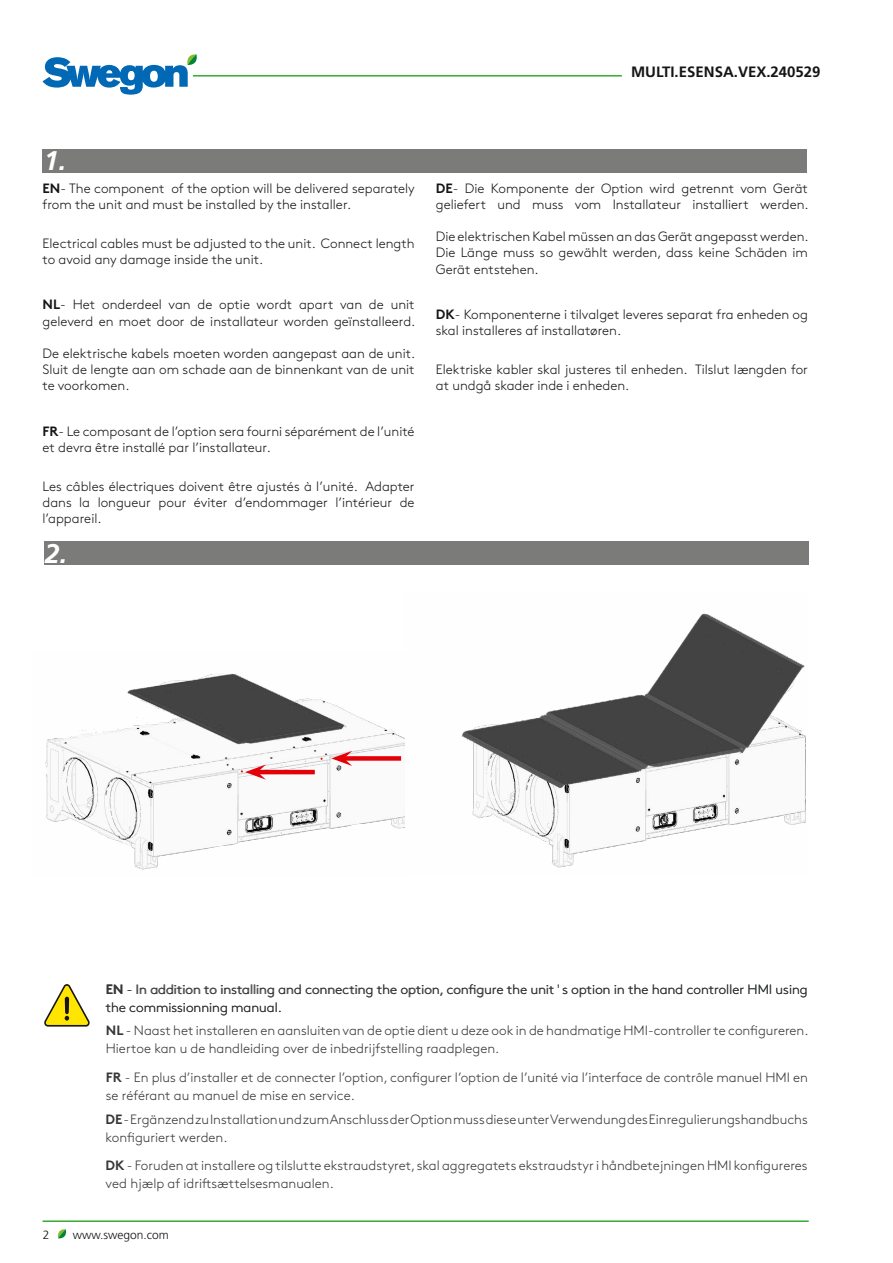
<style>
.page{position:relative;width:893px;height:1263px;background:#fff}
.page>*{position:absolute;margin:0;border:0;box-sizing:border-box;transform-origin:0 0}
.t1{font:italic 700 27px "Frutiger LT Pro";color:#fff}
.t2{font:700 15px "Frutiger LT Pro";color:#161514}
.t3{font:300 13.5px/16.2px "Swegon Brown";color:#161514}
.t4{font:300 13.5px/18px "Swegon Brown";color:#333638}
.t5{font:300 12px "Frutiger LT Pro";color:#161514}
.s1{font-weight:700}
</style>
<div class="page">
<svg style="left:43px;top:54px;width:154px;height:41px"></svg>
<hr style="left:193px;top:75px;width:429px;height:2px;background:#37aa32">
<svg style="left:57px;top:1229px;width:9px;height:10px"></svg>
<div style="left:43px;top:149px;width:764px;height:24px;background:#7b7b7a"></div>
<div style="left:44px;top:541px;width:764px;height:24px;background:#7b7b7a"></div>
<img style="left:45px;top:673px;width:359px;height:197px">
<img style="left:404px;top:613px;width:402px;height:255px">
<div style="left:344px;top:756px;width:57px;height:5px;background:#e30008"></div>
<svg style="left:331px;top:751px;width:21px;height:15px"></svg>
<hr style="left:258px;top:770px;width:57px;height:4px;background:#e30008">
<svg style="left:245px;top:764px;width:21px;height:16px"></svg>
<hr style="left:43px;top:1220px;width:766px;height:2px;background:#37aa32">
<svg style="left:44px;top:984px;width:46px;height:42px"></svg>
<p class="t2" style="left:631px;top:63px;width:191px">MULTI.ESENSA.VEX.240529</p>
<h1 class="t1" style="left:44px;top:145px;width:24px">1.</h1>
<p class="t3" style="left:43px;top:179px;width:374px"><span class="s1">EN</span>- The component of the option will be delivered separately from the unit and must be installed by the installer.</p>
<p class="t3" style="left:43px;top:234px;width:374px">Electrical cables must be adjusted to the unit. Connect length to avoid any damage inside the unit.</p>
<p class="t3" style="left:43px;top:296px;width:374px"><span class="s1">NL</span>- Het onderdeel van de optie wordt apart van de unit geleverd en moet door de installateur worden geïnstalleerd.</p>
<p class="t3" style="left:43px;top:344px;width:374px;text-align:justify">De elektrische kabels moeten worden aangepast aan de unit.<br>Sluit de lengte aan om schade aan de binnenkant van de unit te voorkomen.</p>
<p class="t3" style="left:43px;top:422px;width:374px"><span class="s1">FR</span>- Le composant de l’option sera fourni séparément de l’unité et devra être installé par l’installateur.</p>
<p class="t3" style="left:43px;top:477px;width:374px;text-align:justify">Les câbles électriques doivent être ajustés à l’unité. Adapter dans la longueur pour éviter d’endommager l’intérieur de l’appareil.</p>
<h1 class="t1" style="left:45px;top:538px;width:24px">2.</h1>
<p class="t3" style="left:436px;top:179px;width:374px"><span class="s1">DE</span>- Die Komponente der Option wird getrennt vom Gerät geliefert und muss vom Installateur installiert werden.</p>
<p class="t3" style="left:436px;top:227px;width:374px;text-align:justify">Die elektrischen Kabel müssen an das Gerät angepasst werden.<br>Die Länge muss so gewählt werden, dass keine Schäden im Gerät entstehen.</p>
<p class="t3" style="left:436px;top:305px;width:374px"><span class="s1">DK</span>- Komponenterne i tilvalget leveres separat fra enheden og skal installeres af installatøren.</p>
<p class="t3" style="left:436px;top:360px;width:374px">Elektriske kabler skal justeres til enheden. Tilslut længden for at undgå skader inde i enheden.</p>
<p class="t4" style="left:106px;top:979px;width:703px"><span class="s1">EN</span> - In addition to installing and connecting the option, configure the unit's option in the hand controller HMI using the commissionning manual.</p>
<p class="t4" style="left:106px;top:1021px;width:704px"><span class="s1">NL</span> - Naast het installeren en aansluiten van de optie dient u deze ook in de handmatige HMI-controller te configureren.<br>Hiertoe kan u de handleiding over de inbedrijfstelling raadplegen.</p>
<p class="t4" style="left:106px;top:1067px;width:704px"><span class="s1">FR</span> - En plus d’installer et de connecter l’option, configurer l’option de l’unité via l’interface de contrôle manuel HMI en se référant au manuel de mise en service.</p>
<p class="t4" style="left:106px;top:1109px;width:704px"><span class="s1">DE</span> - Ergänzend zu Installation und zum Anschluss der Option muss diese unter Verwendung des Einregulierungshandbuchs konfiguriert werden.</p>
<p class="t4" style="left:106px;top:1156px;width:703px"><span class="s1">DK</span> - Foruden at installere og tilslutte ekstraudstyret, skal aggregatets ekstraudstyr i håndbetejningen HMI konfigureres ved hjælp af idriftsættelsesmanualen.</p>
<p class="t5" style="left:43px;top:1227px;width:8px">2</p>
<p class="t5" style="left:73px;top:1227px;width:98px">www.swegon.com</p>
</div>
